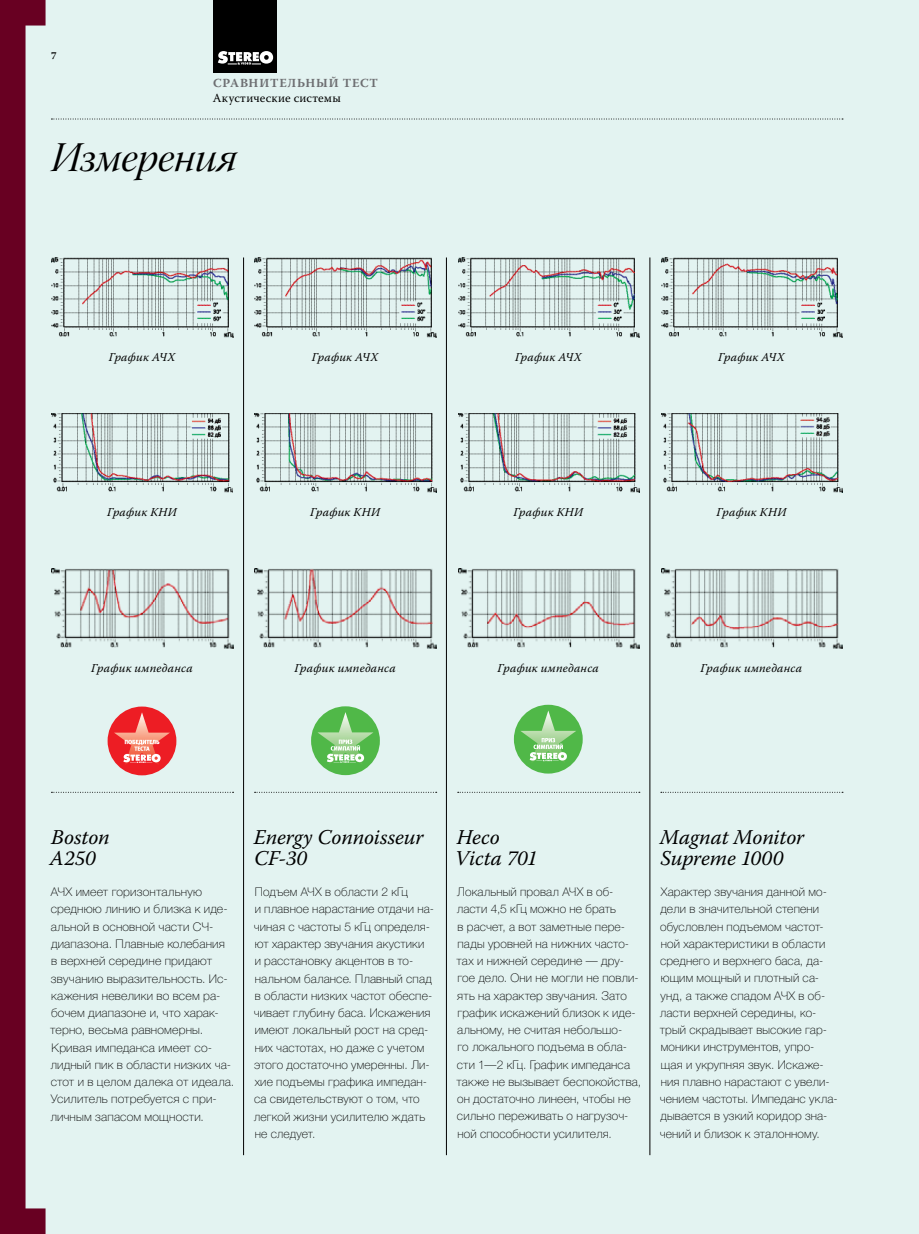
<style>
.page{position:relative;width:919px;height:1234px;background:#fff}
.page>*{position:absolute;margin:0;border:0;box-sizing:border-box;transform-origin:0 0}
.t1{font:42px "Warnock Pro It Disp";letter-spacing:-.01em;color:#000}
.t2{font:italic 21px/21px "Warnock Pro";letter-spacing:-.005em;color:#000}
.t3{font:12.3px "Warnock Pro";letter-spacing:.02em;color:#000}
.t4{font:700 12.3px "Warnock Pro";letter-spacing:.07em;color:#6d6e71}
.t5{font:100 12px/17.2px "Helvetica Neue Cyr";letter-spacing:.015em;color:#000}
.t6{font:italic 12px "Warnock Pro";letter-spacing:.015em;color:#000}
.t7{font:700 10.5px "Warnock Pro";color:#000}
</style>
<div class="page">
<div style="left:0;top:0;width:918px;height:1233px;background:#e3f3f1"></div>
<div style="left:213px;top:0;width:64px;height:72px;background:#000"></div>
<svg style="left:218px;top:51px;width:55px;height:14px"></svg>
<svg style="left:0;top:0;width:46px;height:1233px;fill:#680022"></svg>
<hr style="left:918px;top:0;width:1px;height:1233px;background:#e3f3f1">
<hr style="left:243px;top:257px;width:1px;height:897px;background:#000">
<hr style="left:446px;top:257px;width:1px;height:897px;background:#000">
<hr style="left:649px;top:257px;width:1px;height:897px;background:#000">
<svg style="left:51px;top:791px;width:182px;height:1px"></svg>
<svg style="left:254px;top:791px;width:182px;height:1px"></svg>
<svg style="left:457px;top:791px;width:182px;height:1px"></svg>
<svg style="left:660px;top:791px;width:183px;height:1px"></svg>
<img style="left:52px;top:257px;width:181px;height:80px">
<img style="left:255px;top:257px;width:181px;height:80px">
<img style="left:458px;top:258px;width:181px;height:79px">
<img style="left:661px;top:257px;width:181px;height:80px">
<img style="left:52px;top:413px;width:181px;height:79px">
<img style="left:255px;top:413px;width:181px;height:79px">
<img style="left:458px;top:413px;width:181px;height:79px">
<img style="left:661px;top:413px;width:181px;height:79px">
<img style="left:52px;top:568px;width:181px;height:80px">
<img style="left:255px;top:568px;width:181px;height:80px">
<img style="left:458px;top:568px;width:181px;height:80px">
<img style="left:661px;top:568px;width:181px;height:80px">
<svg style="left:51px;top:119px;width:792px;height:1px"></svg>
<div style="left:311px;top:706px;width:69px;height:69px;background:#50b848;border-radius:50%"></div>
<svg style="left:317px;top:712px;width:56px;height:53px"></svg>
<div style="left:514px;top:704px;width:68px;height:69px;background:#50b848;border-radius:50%"></div>
<svg style="left:520px;top:710px;width:56px;height:53px"></svg>
<div style="left:108px;top:706px;width:68px;height:69px;background:#ed1d24;border-radius:50%"></div>
<svg style="left:114px;top:712px;width:56px;height:53px"></svg>
<p class="t7" style="left:51px;top:49px;width:7px">7</p>
<p class="t4" style="left:213px;top:76px;width:166px">сравнитеЛьный тест</p>
<p class="t3" style="left:213px;top:91px;width:130px">Акустические системы</p>
<h1 class="t1" style="left:51px;top:134px;width:188px">Измерения</h1>
<p class="t6" style="left:109px;top:349px;width:68px">График АЧХ</p>
<p class="t6" style="left:312px;top:349px;width:68px">График АЧХ</p>
<p class="t6" style="left:515px;top:349px;width:68px">График АЧХ</p>
<p class="t6" style="left:718px;top:349px;width:68px">График АЧХ</p>
<p class="t6" style="left:107px;top:505px;width:71px">График КНИ</p>
<p class="t6" style="left:310px;top:505px;width:71px">График КНИ</p>
<p class="t6" style="left:513px;top:505px;width:71px">График КНИ</p>
<p class="t6" style="left:716px;top:505px;width:71px">График КНИ</p>
<p class="t6" style="left:91px;top:660px;width:103px">График импеданса</p>
<p class="t6" style="left:294px;top:660px;width:103px">График импеданса</p>
<p class="t6" style="left:497px;top:660px;width:103px">График импеданса</p>
<p class="t6" style="left:700px;top:660px;width:103px">График импеданса</p>
<h2 class="t2" style="left:50px;top:826px;width:61px">Boston<br>A250</h2>
<h2 class="t2" style="left:254px;top:826px;width:171px">Energy Connoisseur<br>CF-30</h2>
<h2 class="t2" style="left:455px;top:826px;width:84px">Heco<br>Victa 701</h2>
<h2 class="t2" style="left:659px;top:826px;width:146px">Magnat Monitor<br>Supreme 1000</h2>
<p class="t5" style="left:50px;top:883px;width:185px">АЧХ имеет горизонтальную среднюю линию и близка к иде&shy;альной в основной части СЧ&shy;диапазона. Плавные колебания<br>в верхней середине придают звучанию выразительность. Ис&shy;кажения невелики во всем ра&shy;бочем диапазоне и, что харак&shy;терно, весьма равномерны.<br>Кривая импеданса имеет со&shy;лидный пик в области низких ча&shy;стот и в целом далека от идеала.<br>Усилитель потребуется с при&shy;личным запасом мощности.</p>
<p class="t5" style="left:254px;top:883px;width:182px">Подъем АЧХ в области 2 кГц<br>и плавное нарастание отдачи на&shy;чиная с частоты 5 кГц определя&shy;ют характер звучания акустики<br>и расстановку акцентов в то&shy;нальном балансе. Плавный спад в области низких частот обеспе&shy;чивает глубину баса. Искажения имеют локальный рост на сред&shy;них частотах, но даже с учетом этого достаточно умеренны. Ли&shy;хие подъемы графика импедан&shy;са свидетельствуют о том, что легкой жизни усилителю ждать не следует.</p>
<p class="t5" style="left:456px;top:883px;width:186px">Локальный провал АЧХ в об&shy;ласти 4,5 кГц можно не брать<br>в расчет, а вот заметные пере&shy;пады уровней на нижних часто&shy;тах и нижней середине — дру&shy;гое дело. Они не могли не повли&shy;ять на характер звучания. Зато график искажений близок к иде&shy;альному, не считая небольшо-<br>го локального подъема в обла&shy;сти 1—2 кГц. График импеданса также не вызывает беспокойства, он достаточно линеен, чтобы не сильно переживать о нагрузоч&shy;ной способности усилителя.</p>
<p class="t5" style="left:659px;top:883px;width:179px">Характер звучания данной мо&shy;дели в значительной степени обусловлен подъемом частот&shy;ной характеристики в области среднего и верхнего баса, да&shy;ющим мощный и плотный са&shy;унд, а также спадом АЧХ в об&shy;ласти верхней середины, ко&shy;трый скрадывает высокие гар&shy;моники инструментов, упро&shy;щая и укрупняя звук. Искаже&shy;ния плавно нарастают с увели&shy;чением частоты. Импеданс укла&shy;дывается в узкий коридор зна&shy;чений и близок к эталонному.</p>
</div>
